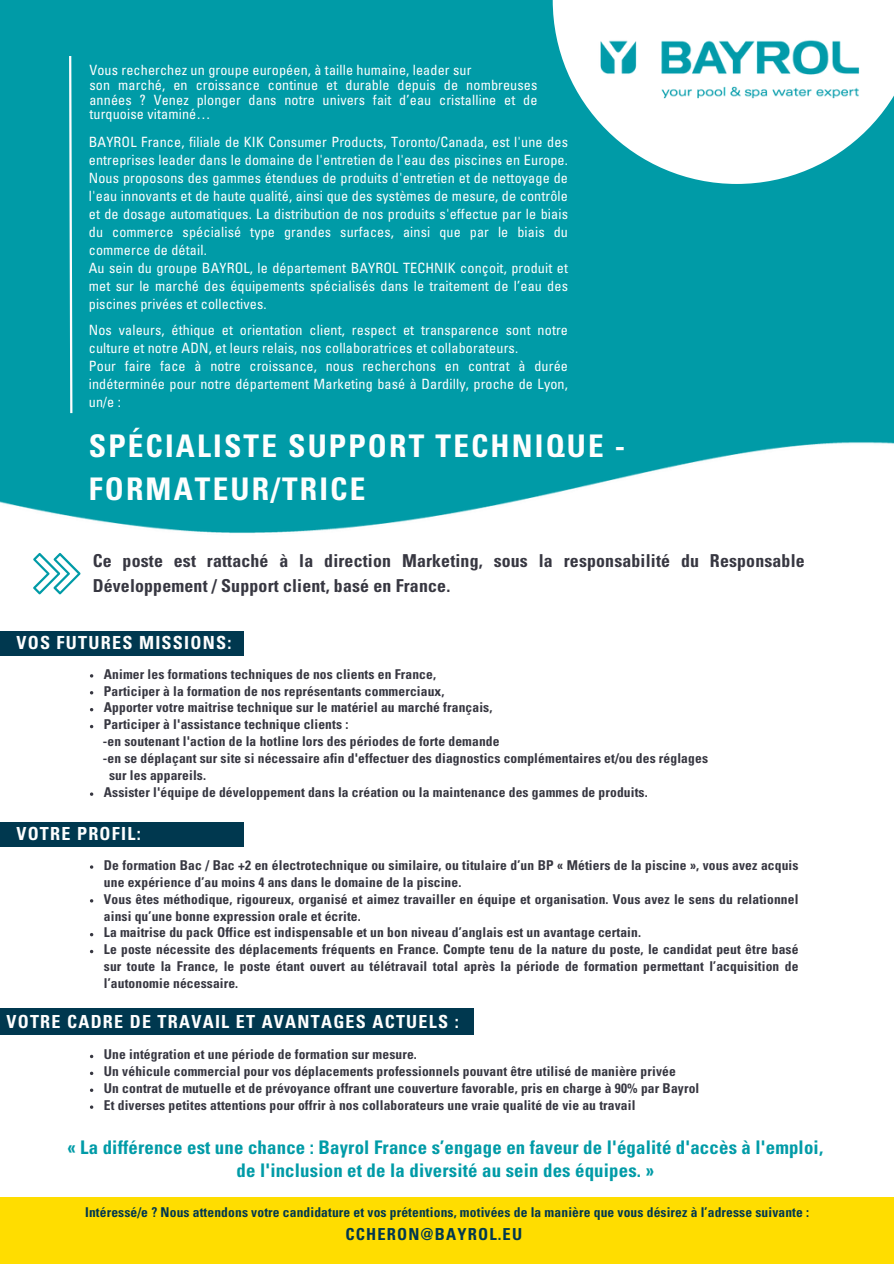
<style>
.page{position:relative;width:894px;height:1264px;background:#fff}
.page>*{position:absolute;margin:0;border:0;box-sizing:border-box;transform-origin:0 0}
.t1{font:700 condensed 31.2px/42.8px "Univers LT Std";letter-spacing:.07em;color:#fefefe}
.t2{font:700 condensed 18.75px/23.7px "Univers LT Std";letter-spacing:.01em;color:#009ba7;text-align:center}
.t3{font:700 condensed 18px "Univers LT Std";letter-spacing:.07em;color:#fefefe}
.t4{font:700 condensed 17.85px/24.8px "Univers LT Std";letter-spacing:.01em;color:#373741}
.t5{font:700 condensed 16.5px "Univers LT Std";letter-spacing:.07em;color:#00384f}
.t6{font:condensed 14.1px/18px "Univers LT Std";letter-spacing:.01em;color:#fefefe;text-align:justify}
.t7{font:700 condensed 13.5px/17px "Univers LT Std";letter-spacing:.01em;color:#373741}
.t8{font:700 condensed 13.5px "Univers LT Std";letter-spacing:.01em;color:#00384f}
</style>
<div class="page">
<div style="left:0;top:0;width:893px;height:536px;background:#009ba7"></div>
<svg style="left:552px;top:0;width:341px;height:184px;fill:#fff"></svg>
<img style="left:567px;top:10px;width:325px;height:118px">
<img style="left:0;top:442px;width:893px;height:94px">
<svg style="left:69px;top:56px;width:4px;height:358px"></svg>
<svg style="left:33px;top:553px;width:47px;height:41px"></svg>
<div style="left:0;top:631px;width:243px;height:25px;background:#00384f"></div>
<div style="left:0;top:822px;width:243px;height:25px;background:#00384f"></div>
<div style="left:0;top:1196px;width:893px;height:67px;background:#fd0"></div>
<div style="left:0;top:1008px;width:474px;height:26px;background:#00384f"></div>
<p class="t6" style="left:89px;top:63px;width:383px">Vous recherchez un groupe européen, à taille humaine, leader sur</p>
<p class="t6" style="left:89px;top:79px;width:449px;line-height:14.7px">son marché, en croissance continue et durable depuis de nombreuses années ? Venez plonger dans notre univers fait d’eau cristalline et de turquoise vitaminé…</p>
<p class="t6" style="left:89px;top:135px;width:480px">BAYROL France, filiale de KIK Consumer Products, Toronto/Canada, est l'une des entreprises leader dans le domaine de l'entretien de l'eau des piscines en Europe.<br>Nous proposons des gammes étendues de produits d'entretien et de nettoyage de l'eau innovants et de haute qualité, ainsi que des systèmes de mesure, de contrôle et de dosage automatiques. La distribution de nos produits s'effectue par le biais du commerce spécialisé type grandes surfaces, ainsi que par le biais du commerce de détail.</p>
<p class="t6" style="left:89px;top:261px;width:480px">Au sein du groupe BAYROL, le département BAYROL TECHNIK conçoit, produit et met sur le marché des équipements spécialisés dans le traitement de l’eau des piscines privées et collectives.</p>
<p class="t6" style="left:89px;top:323px;width:480px">Nos valeurs, éthique et orientation client, respect et transparence sont notre culture et notre ADN, et leurs relais, nos collaboratrices et collaborateurs.</p>
<p class="t6" style="left:89px;top:359px;width:480px">Pour faire face à notre croissance, nous recherchons en contrat à durée indéterminée pour notre département Marketing basé à Dardilly, proche de Lyon, un/e :</p>
<p class="t1" style="left:89px;top:428px;width:538px">SPÉCIALISTE SUPPORT TECHNIQUE -<br>FORMATEUR/TRICE</p>
<p class="t4" style="left:93px;top:550px;width:713px">Ce poste est rattaché à la direction Marketing, sous la responsabilité du Responsable<br>Développement / Support client, basé en France.</p>
<p class="t3" style="left:16px;top:635px;width:216px">VOS FUTURES MISSIONS:</p>
<p class="t7" style="left:104px;top:667px;width:333px">Animer les formations techniques de nos clients en France,</p>
<p class="t7" style="left:104px;top:684px;width:342px">Participer à la formation de nos représentants commerciaux,</p>
<p class="t7" style="left:104px;top:701px;width:390px">Apporter votre maitrise technique sur le matériel au marché français,</p>
<p class="t7" style="left:104px;top:718px;width:246px">Participer à l'assistance technique clients :</p>
<p class="t7" style="left:103px;top:734px;width:398px">-en soutenant l'action de la hotline lors des périodes de forte demande</p>
<p class="t7" style="left:103px;top:751px;width:606px">-en se déplaçant sur site si nécessaire afin d'effectuer des diagnostics complémentaires et/ou des réglages</p>
<p class="t7" style="left:109px;top:768px;width:98px">sur les appareils.</p>
<p class="t7" style="left:104px;top:785px;width:545px">Assister l'équipe de développement dans la création ou la maintenance des gammes de produits.</p>
<p class="t3" style="left:16px;top:826px;width:126px">VOTRE PROFIL:</p>
<p class="t7" style="left:104px;top:858px;width:696px">De formation Bac / Bac +2 en électrotechnique ou similaire, ou titulaire d’un BP « Métiers de la piscine », vous avez acquis une expérience d’au moins 4 ans dans le domaine de la piscine.</p>
<p class="t7" style="left:104px;top:892px;width:696px">Vous êtes méthodique, rigoureux, organisé et aimez travailler en équipe et organisation. Vous avez le sens du relationnel ainsi qu’une bonne expression orale et écrite.</p>
<p class="t7" style="left:104px;top:926px;width:538px">La maitrise du pack Office est indispensable et un bon niveau d’anglais est un avantage certain.</p>
<p class="t7" style="left:104px;top:942px;width:696px;text-align:justify">Le poste nécessite des déplacements fréquents en France. Compte tenu de la nature du poste, le candidat peut être basé sur toute la France, le poste étant ouvert au télétravail total après la période de formation permettant l’acquisition de l’autonomie nécessaire.</p>
<p class="t3" style="left:6px;top:1014px;width:453px">VOTRE CADRE DE TRAVAIL ET AVANTAGES ACTUELS :</p>
<p class="t7" style="left:104px;top:1047px;width:314px">Une intégration et une période de formation sur mesure.</p>
<p class="t7" style="left:104px;top:1064px;width:573px">Un véhicule commercial pour vos déplacements professionnels pouvant être utilisé de manière privée</p>
<p class="t7" style="left:104px;top:1081px;width:596px">Un contrat de mutuelle et de prévoyance offrant une couverture favorable, pris en charge à 90% par Bayrol</p>
<p class="t7" style="left:104px;top:1098px;width:533px">Et diverses petites attentions pour offrir à nos collaborateurs une vraie qualité de vie au travail</p>
<p class="t2" style="left:67px;top:1137px;width:757px">« La différence est une chance : Bayrol France s’engage en faveur de l'égalité d'accès à l'emploi, de l'inclusion et de la diversité au sein des équipes. »</p>
<p class="t8" style="left:85px;top:1206px;width:725px">Intéressé/e ? Nous attendons votre candidature et vos prétentions, motivées de la manière que vous désirez à l’adresse suivante :</p>
<p class="t5" style="left:345px;top:1227px;width:178px">CCHERON@BAYROL.EU</p>
</div>
